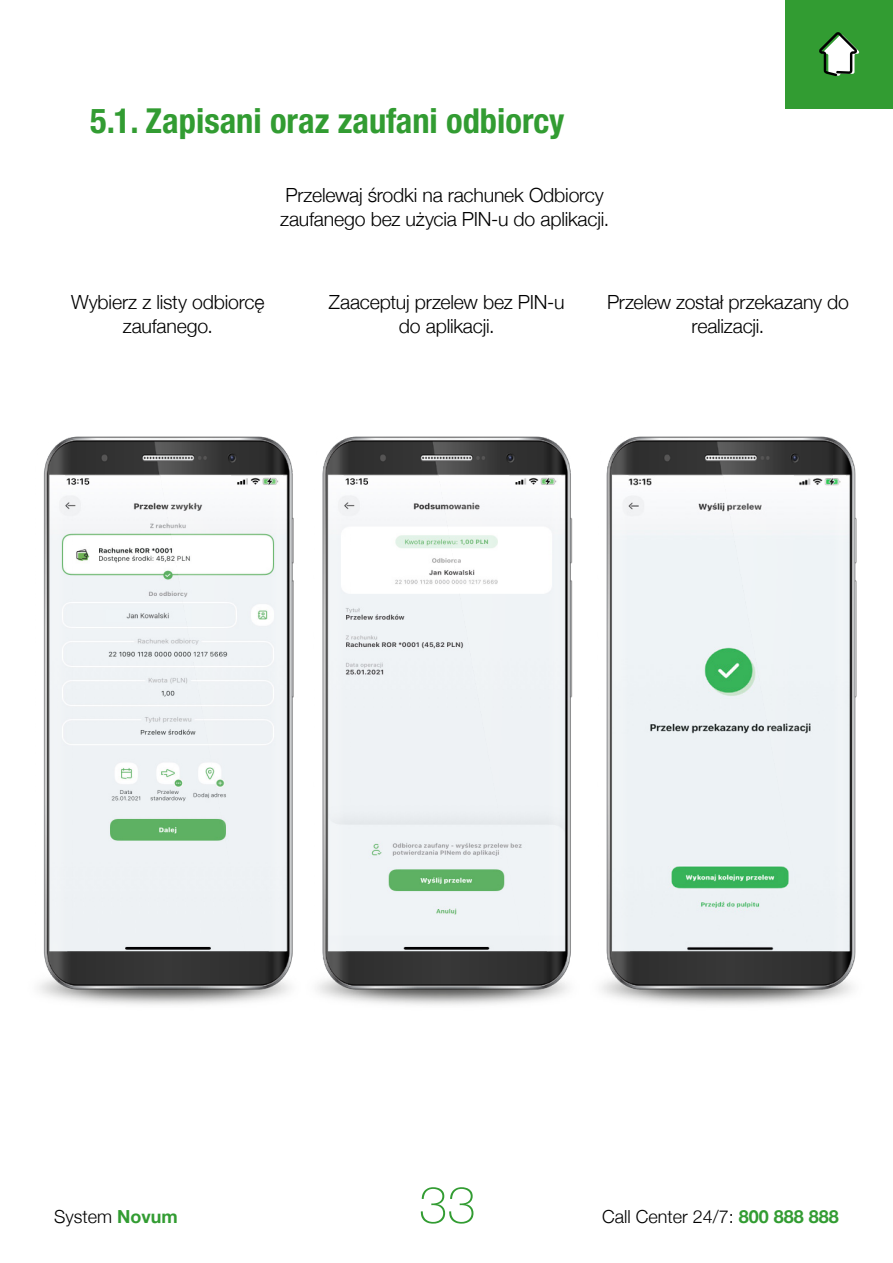
<style>
.page{position:relative;width:893px;height:1263px;background:#fff}
.page>*{position:absolute;margin:0;border:0;box-sizing:border-box;transform-origin:0 0}
.t1{font:100 51px "Helvetica Neue";color:#329c32}
.t2{font:700 condensed 34.5px "Helvetica Neue LT Pro";color:#329c32}
.t3{font:300 19.5px/24px "Helvetica Neue";letter-spacing:-.01em;color:#000;text-align:center}
.t4{font:300 18px "Helvetica Neue";color:#000}
.s1{font-weight:700;color:#329c32}
</style>
<div class="page">
<img style="left:654px;top:436px;width:203px;height:569px">
<img style="left:39px;top:436px;width:193px;height:569px">
<img style="left:232px;top:436px;width:422px;height:569px">
<div style="left:785px;top:0;width:108px;height:108px;background:#329c32"></div>
<svg style="left:819px;top:32px;width:41px;height:44px"></svg>
<h2 class="t2" style="left:90px;top:100px;width:476px">5.1. Zapisani oraz zaufani odbiorcy</h2>
<p class="t3" style="left:280px;top:181px;width:330px;text-align:left">Przelewaj środki na rachunek Odbiorcy zaufanego bez użycia PIN-u do aplikacji.</p>
<p class="t3" style="left:71px;top:289px;width:195px">Wybierz z listy odbiorcę zaufanego.</p>
<p class="t3" style="left:329px;top:289px;width:237px">Zaaceptuj przelew bez PIN-u do aplikacji.</p>
<p class="t3" style="left:607px;top:289px;width:243px">Przelew został przekazany do realizacji.</p>
<h1 class="t1" style="left:419px;top:1166px;width:58px">33</h1>
<p class="t4" style="left:54px;top:1202px;width:125px">System <span class="s1">Novum</span></p>
<p class="t4" style="left:602px;top:1202px;width:238px">Call Center 24/7: <span class="s1">800 888 888</span></p>
</div>
